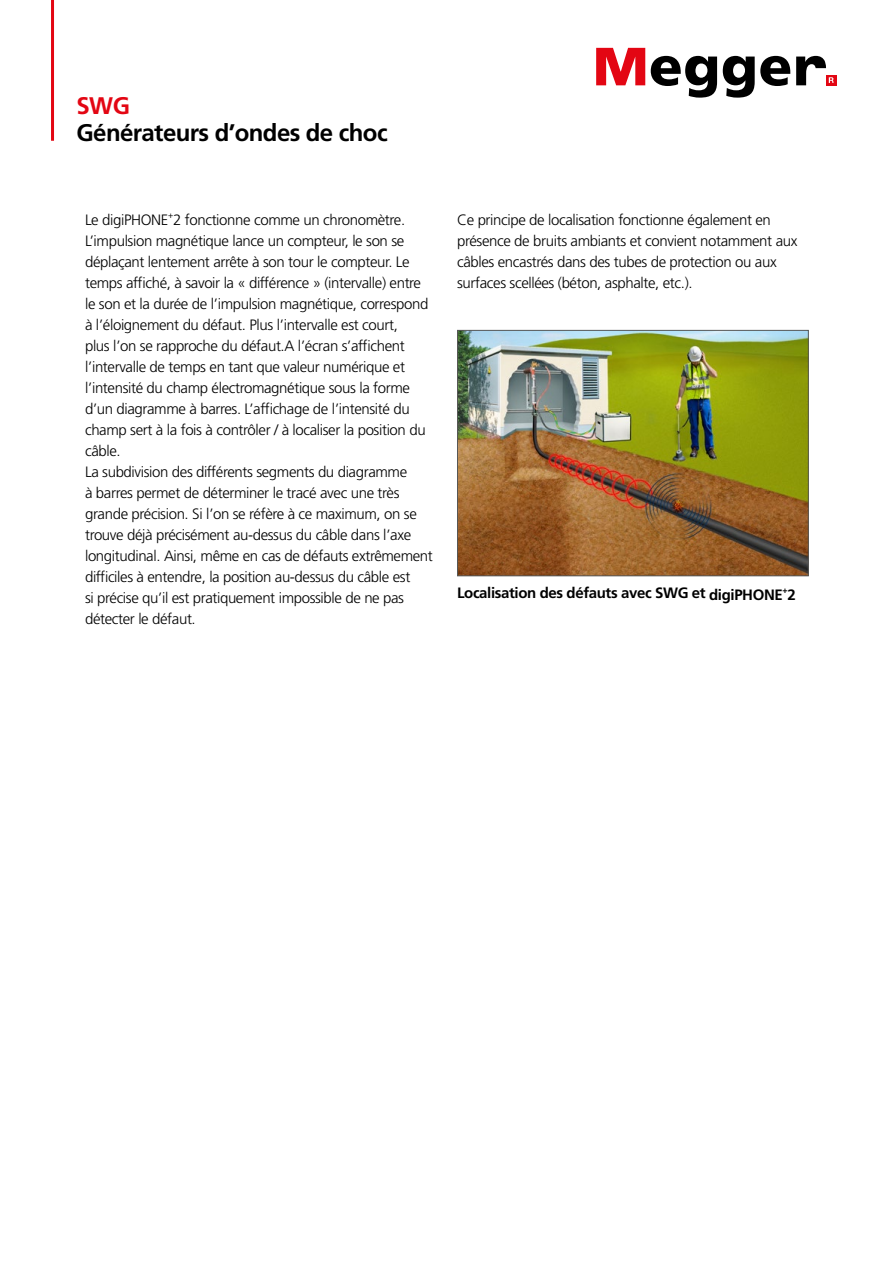
<style>
.page{position:relative;width:893px;height:1263px;background:#fff}
.page>*{position:absolute;margin:0;border:0;box-sizing:border-box;transform-origin:0 0}
.t1{font:700 24px "Frutiger LT Pro";letter-spacing:-.025em;color:#000}
.t2{font:700 24px "Frutiger LT Pro";color:#e30613}
.t3{font:300 15px/21px "Frutiger LT Pro";letter-spacing:-.025em;color:#000}
.t4{font:700 15px "Frutiger LT Pro";letter-spacing:-.025em;color:#000}
</style>
<div class="page">
<hr style="left:51px;top:0;width:3px;height:141px;background:#e30613">
<div style="left:826px;top:75px;width:10px;height:10px;background:#e30613"></div>
<svg style="left:596px;top:48px;width:49px;height:37px"></svg>
<svg style="left:651px;top:56px;width:66px;height:42px"></svg>
<svg style="left:723px;top:56px;width:67px;height:42px"></svg>
<svg style="left:796px;top:56px;width:38px;height:29px"></svg>
<img style="left:459px;top:332px;width:348px;height:242px">
<div style="left:457px;top:330px;width:352px;height:246px;border:1px solid #575756"></div>
<h1 class="t2" style="left:77px;top:91px;width:55px">SWG</h1>
<h1 class="t1" style="left:77px;top:118px;width:313px">Générateurs d’ondes de choc</h1>
<p class="t3" style="left:85px;top:209px;width:349px">Le digiPHONE<sup>+</sup>2 fonctionne comme un chronomètre.<br>L’impulsion magnétique lance un compteur, le son se déplaçant lentement arrête à son tour le compteur. Le temps affiché, à savoir la « différence » (intervalle) entre le son et la durée de l’impulsion magnétique, correspond à l’éloignement du défaut. Plus l’intervalle est court,<br>plus l’on se rapproche du défaut.A l’écran s’affichent l’intervalle de temps en tant que valeur numérique et l’intensité du champ électromagnétique sous la forme d’un diagramme à barres. L’affichage de l’intensité du champ sert à la fois à contrôler / à localiser la position du câble.<br>La subdivision des différents segments du diagramme<br>à barres permet de déterminer le tracé avec une très grande précision. Si l’on se réfère à ce maximum, on se trouve déjà précisément au-dessus du câble dans l’axe longitudinal. Ainsi, même en cas de défauts extrêmement difficiles à entendre, la position au-dessus du câble est<br>si précise qu’il est pratiquement impossible de ne pas détecter le défaut.</p>
<p class="t3" style="left:457px;top:209px;width:342px">Ce principe de localisation fonctionne également en présence de bruits ambiants et convient notamment aux câbles encastrés dans des tubes de protection ou aux surfaces scellées (béton, asphalte, etc.).</p>
<p class="t4" style="left:457px;top:584px;width:340px">Localisation des défauts avec SWG et digiPHONE<sup>+</sup>2</p>
</div>
